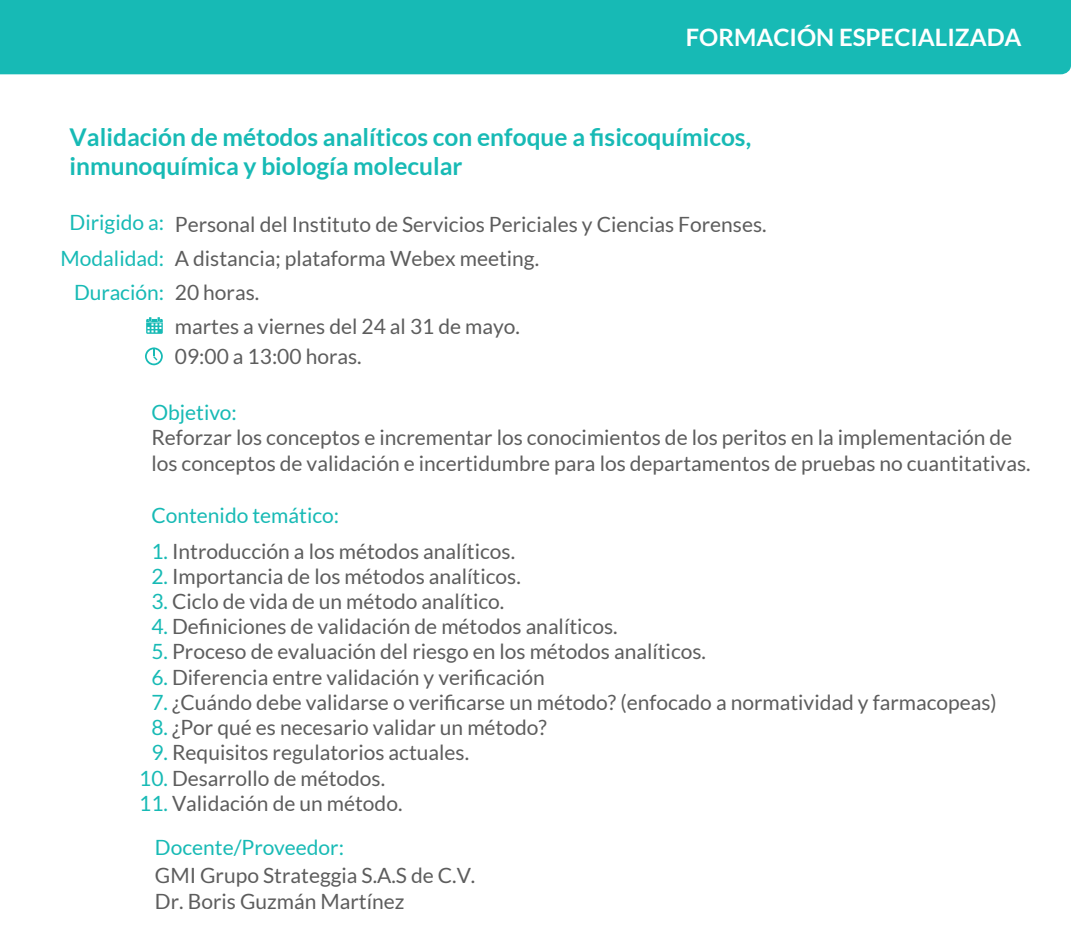
<style>
.page{position:relative;width:1071px;height:948px;background:#fff}
.page>*{position:absolute;margin:0;border:0;box-sizing:border-box;transform-origin:0 0}
.t1{font:700 24.5px/29.4px "Lato";color:#17bab5}
.t2{font:700 23.97px "Lato";color:#fff}
.t3{font:21px/25.2px "Lato";color:#5d5d5d}
.t4{font:21px "Lato";color:#17bab5}
.s1{color:#17bab5}
</style>
<div class="page">
<svg style="left:145px;top:347px;width:18px;height:18px"></svg>
<svg style="left:146px;top:317px;width:17px;height:17px"></svg>
<div style="left:0;top:0;width:1071px;height:74px;background:#17bab5"></div>
<p class="t2" style="left:686px;top:23px;width:337px">FORMACIÓN ESPECIALIZADA</p>
<p class="t1" style="left:70px;top:122px;width:683px">Validación de métodos analíticos con enfoque a fisicoquímicos, inmunoquímica y biología molecular</p>
<p class="t3" style="left:70px;top:211px;width:699px"><span class="s1">Dirigido a:</span> Personal del Instituto de Servicios Periciales y Ciencias Forenses.</p>
<p class="t4" style="left:61px;top:247px;width:105px">Modalidad:</p>
<p class="t4" style="left:74px;top:281px;width:92px">Duración:</p>
<p class="t3" style="left:175px;top:241px;width:366px;line-height:34.1px">A distancia; plataforma Webex meeting.<br>20 horas.</p>
<p class="t3" style="left:175px;top:314px;width:347px">martes a viernes del 24 al 31 de mayo.</p>
<p class="t3" style="left:175px;top:343px;width:188px">09:00 a 13:00 horas.</p>
<p class="t4" style="left:151px;top:401px;width:87px">Objetivo:</p>
<p class="t3" style="left:151px;top:425px;width:881px">Reforzar los conceptos e incrementar los conocimientos de los peritos en la implementación de los conceptos de validación e incertidumbre para los departamentos de pruebas no cuantitativas.</p>
<p class="t4" style="left:151px;top:503px;width:189px">Contenido temático:</p>
<p class="t3" style="left:151px;top:538px;width:365px"><span class="s1">1.</span> Introducción a los métodos analíticos.</p>
<p class="t3" style="left:151px;top:563px;width:371px"><span class="s1">2.</span> Importancia de los métodos analíticos.</p>
<p class="t3" style="left:151px;top:588px;width:355px"><span class="s1">3.</span> Ciclo de vida de un método analítico.</p>
<p class="t3" style="left:151px;top:613px;width:468px"><span class="s1">4.</span> Definiciones de validación de métodos analíticos.</p>
<p class="t3" style="left:151px;top:639px;width:556px"><span class="s1">5.</span> Proceso de evaluación del riesgo en los métodos analíticos.</p>
<p class="t3" style="left:151px;top:664px;width:395px"><span class="s1">6.</span> Diferencia entre validación y verificación</p>
<p class="t3" style="left:151px;top:689px;width:847px"><span class="s1">7.</span> ¿Cuándo debe validarse o verificarse un método? (enfocado a normatividad y farmacopeas)</p>
<p class="t3" style="left:151px;top:714px;width:397px"><span class="s1">8.</span> ¿Por qué es necesario validar un método?</p>
<p class="t3" style="left:151px;top:739px;width:319px"><span class="s1">9.</span> Requisitos regulatorios actuales.</p>
<p class="t3" style="left:139px;top:765px;width:248px"><span class="s1">10.</span> Desarrollo de métodos.</p>
<p class="t3" style="left:139px;top:790px;width:265px"><span class="s1">11.</span> Validación de un método.</p>
<p class="t4" style="left:155px;top:835px;width:191px">Docente/Proveedor:</p>
<p class="t3" style="left:155px;top:862px;width:322px">GMI Grupo Strateggia S.A.S de C.V.<br>Dr. Boris Guzmán Martínez</p>
</div>
